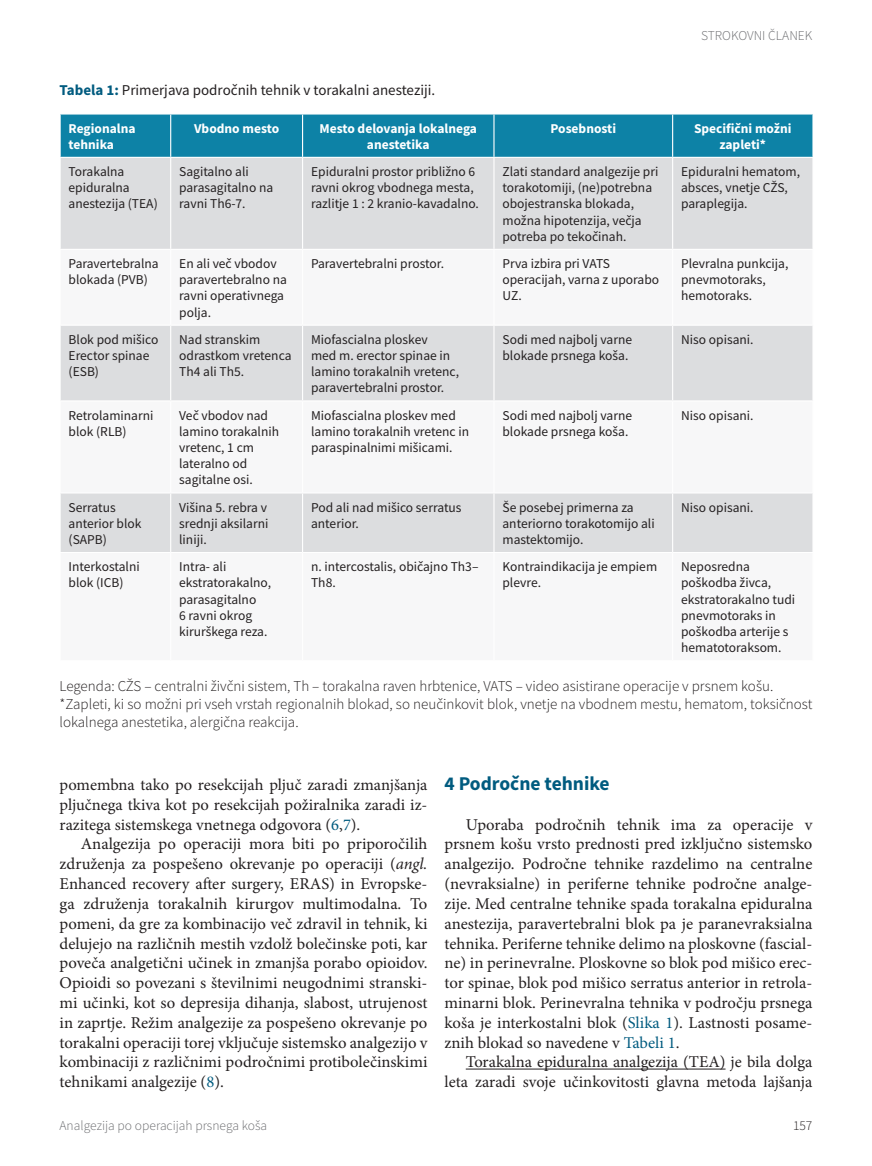
<style>
.page{position:relative;width:872px;height:1166px;background:#fff}
.page>*{position:absolute;margin:0;border:0;box-sizing:border-box;transform-origin:0 0}
.t1{font:700 19.5px "Source Sans Pro";color:#005b7f}
.t2{font:16.5px/19.8px "Minion Pro";color:#231f20;text-align:justify}
.t3{font:300 15px/18px "Source Sans Pro";color:#231f20}
.t4{font:15px "Source Sans Pro";color:#231f20}
.t5{font:13.5px/16.2px "Source Sans Pro";color:#231f20}
.t6{font:700 13.5px/16.2px "Source Sans Pro";color:#fff;text-align:center}
.t7{font:300 13.5px "Source Sans Pro";color:#6c6d70}
.t8{font:300 13.5px "Source Sans Pro";color:#231f20}
.s1{font-weight:700;color:#005b7f}
.s2{color:#005b7f}
.s3{font-style:italic}
</style>
<div class="page">
<hr style="left:466px;top:1068px;width:259px;height:1px;background:#231f20">
<div style="left:61px;top:114px;width:751px;height:43px;background:#0d82a6"></div>
<div style="left:61px;top:158px;width:751px;height:91px;background:#dcdddf"></div>
<svg style="left:61px;top:326px;width:751px;height:226px;fill:#dcdddf"></svg>
<hr style="left:170px;top:114px;width:1px;height:43px;background:#fff">
<hr style="left:302px;top:114px;width:1px;height:43px;background:#fff">
<hr style="left:493px;top:114px;width:1px;height:43px;background:#fff">
<hr style="left:672px;top:114px;width:1px;height:43px;background:#fff">
<hr style="left:170px;top:158px;width:1px;height:91px;background:#fff">
<hr style="left:302px;top:158px;width:1px;height:91px;background:#fff">
<hr style="left:493px;top:158px;width:1px;height:91px;background:#fff">
<hr style="left:672px;top:158px;width:1px;height:91px;background:#fff">
<hr style="left:170px;top:325px;width:1px;height:75px;background:#fff">
<hr style="left:302px;top:325px;width:1px;height:75px;background:#fff">
<hr style="left:493px;top:325px;width:1px;height:75px;background:#fff">
<hr style="left:672px;top:325px;width:1px;height:75px;background:#fff">
<hr style="left:170px;top:401px;width:1px;height:91px;background:#fff">
<hr style="left:302px;top:401px;width:1px;height:91px;background:#fff">
<hr style="left:493px;top:401px;width:1px;height:91px;background:#fff">
<hr style="left:672px;top:401px;width:1px;height:91px;background:#fff">
<hr style="left:170px;top:493px;width:1px;height:59px;background:#fff">
<hr style="left:302px;top:493px;width:1px;height:59px;background:#fff">
<hr style="left:493px;top:493px;width:1px;height:59px;background:#fff">
<hr style="left:672px;top:493px;width:1px;height:59px;background:#fff">
<hr style="left:60px;top:400px;width:111px;height:1px;background:#fff">
<hr style="left:171px;top:400px;width:131px;height:1px;background:#fff">
<hr style="left:302px;top:400px;width:192px;height:1px;background:#fff">
<hr style="left:494px;top:400px;width:178px;height:1px;background:#fff">
<hr style="left:672px;top:400px;width:141px;height:1px;background:#fff">
<hr style="left:60px;top:492px;width:111px;height:1px;background:#fff">
<hr style="left:171px;top:492px;width:131px;height:1px;background:#fff">
<hr style="left:302px;top:492px;width:192px;height:1px;background:#fff">
<hr style="left:494px;top:492px;width:178px;height:1px;background:#fff">
<hr style="left:672px;top:492px;width:141px;height:1px;background:#fff">
<p class="t4" style="left:60px;top:81px;width:377px"><span class="s1">Tabela 1:</span> Primerjava področnih tehnik v torakalni anesteziji.</p>
<p class="t7" style="left:701px;top:27px;width:113px">STROKOVNI ČLANEK</p>
<p class="t6" style="left:69px;top:120px;width:68px;text-align:left">Regionalna tehnika</p>
<p class="t6" style="left:194px;top:120px;width:87px">Vbodno mesto</p>
<p class="t6" style="left:319px;top:120px;width:159px">Mesto delovanja lokalnega anestetika</p>
<p class="t6" style="left:550px;top:120px;width:67px">Posebnosti</p>
<p class="t6" style="left:694px;top:120px;width:99px">Specifični možni zapleti*</p>
<p class="t5" style="left:69px;top:163px;width:91px">Torakalna epiduralna anestezija (TEA)</p>
<p class="t5" style="left:179px;top:163px;width:95px">Sagitalno ali parasagitalno na ravni Th6-7.</p>
<p class="t5" style="left:311px;top:163px;width:169px">Epiduralni prostor približno 6 ravni okrog vbodnega mesta, razlitje 1 : 2 kranio-kavadalno.</p>
<p class="t5" style="left:502px;top:163px;width:157px">Zlati standard analgezije pri torakotomiji, (ne)potrebna obojestranska blokada, možna hipotenzija, večja potreba po tekočinah.</p>
<p class="t5" style="left:681px;top:163px;width:120px">Epiduralni hematom, absces, vnetje CŽS, paraplegija.</p>
<p class="t5" style="left:69px;top:255px;width:91px">Paravertebralna blokada (PVB)</p>
<p class="t5" style="left:179px;top:255px;width:109px">En ali več vbodov paravertebralno na ravni operativnega polja.</p>
<p class="t5" style="left:311px;top:255px;width:134px">Paravertebralni prostor.</p>
<p class="t5" style="left:502px;top:255px;width:158px">Prva izbira pri VATS operacijah, varna z uporabo<br>UZ.</p>
<p class="t5" style="left:681px;top:255px;width:109px">Plevralna punkcija, pnevmotoraks, hemotoraks.</p>
<p class="t5" style="left:69px;top:331px;width:91px">Blok pod mišico<br>Erector spinae (ESB)</p>
<p class="t5" style="left:179px;top:331px;width:114px">Nad stranskim odrastkom vretenca<br>Th4 ali Th5.</p>
<p class="t5" style="left:311px;top:331px;width:149px">Miofascialna ploskev<br>med m. erector spinae in lamino torakalnih vretenc, paravertebralni prostor.</p>
<p class="t5" style="left:502px;top:331px;width:131px">Sodi med najbolj varne blokade prsnega koša.</p>
<p class="t5" style="left:681px;top:331px;width:74px">Niso opisani.</p>
<p class="t5" style="left:69px;top:407px;width:86px">Retrolaminarni blok (RLB)</p>
<p class="t5" style="left:179px;top:407px;width:101px">Več vbodov nad lamino torakalnih vretenc, 1 cm lateralno od sagitalne osi.</p>
<p class="t5" style="left:311px;top:407px;width:159px">Miofascialna ploskev med lamino torakalnih vretenc in paraspinalnimi mišicami.</p>
<p class="t5" style="left:502px;top:407px;width:131px">Sodi med najbolj varne blokade prsnega koša.</p>
<p class="t5" style="left:681px;top:407px;width:74px">Niso opisani.</p>
<p class="t5" style="left:69px;top:499px;width:74px">Serratus anterior blok (SAPB)</p>
<p class="t5" style="left:179px;top:499px;width:91px;text-align:justify">Višina 5. rebra v srednji aksilarni liniji.</p>
<p class="t5" style="left:311px;top:499px;width:152px">Pod ali nad mišico serratus anterior.</p>
<p class="t5" style="left:502px;top:499px;width:154px">Še posebej primerna za anteriorno torakotomijo ali mastektomijo.</p>
<p class="t5" style="left:681px;top:499px;width:74px">Niso opisani.</p>
<p class="t5" style="left:69px;top:558px;width:73px">Interkostalni blok (ICB)</p>
<p class="t5" style="left:179px;top:558px;width:93px">Intra- ali ekstratorakalno, parasagitalno<br>6 ravni okrog kirurškega reza.</p>
<p class="t5" style="left:311px;top:558px;width:169px">n. intercostalis, običajno Th3–<br>Th8.</p>
<p class="t5" style="left:502px;top:558px;width:156px">Kontraindikacija je empiem plevre.</p>
<p class="t5" style="left:681px;top:558px;width:116px">Neposredna poškodba živca, ekstratorakalno tudi pnevmotoraks in poškodba arterije s hematotoraksom.</p>
<p class="t3" style="left:60px;top:676px;width:754px">Legenda: CŽS – centralni živčni sistem, Th – torakalna raven hrbtenice, VATS – video asistirane operacije v prsnem košu. *Zapleti, ki so možni pri vseh vrstah regionalnih blokad, so neučinkovit blok, vnetje na vbodnem mestu, hematom, toksičnost lokalnega anestetika, alergična reakcija.</p>
<p class="t2" style="left:60px;top:774px;width:369px">pomembna tako po resekcijah pljuč zaradi zmanjšanja pljučnega tkiva kot po resekcijah požiralnika zaradi iz&shy;razitega sistemskega vnetnega odgovora (<span class="s2">6</span>,<span class="s2">7</span>).</p>
<p class="t2" style="left:60px;top:834px;width:369px;text-indent:21px">Analgezija po operaciji mora biti po priporočilih združenja za pospešeno okrevanje po operaciji (<span class="s3">angl.<br></span>Enhanced recovery after surgery, ERAS) in Evropske&shy;ga združenja torakalnih kirurgov multimodalna. To pomeni, da gre za kombinacijo več zdravil in tehnik, ki delujejo na različnih mestih vzdolž bolečinske poti, kar poveča analgetični učinek in zmanjša porabo opioidov.<br>Opioidi so povezani s številnimi neugodnimi stranski&shy;mi učinki, kot so depresija dihanja, slabost, utrujenost in zaprtje. Režim analgezije za pospešeno okrevanje po torakalni operaciji torej vključuje sistemsko analgezijo v kombinaciji z različnimi področnimi protibolečinskimi tehnikami analgezije (<span class="s2">8</span>).</p>
<p class="t7" style="left:60px;top:1116px;width:209px">Analgezija po operacijah prsnega koša</p>
<p class="t1" style="left:444px;top:770px;width:167px">4 Področne tehnike</p>
<p class="t2" style="left:444px;top:814px;width:369px;text-indent:21px">Uporaba področnih tehnik ima za operacije v prsnem košu vrsto prednosti pred izključno sistemsko analgezijo. Področne tehnike razdelimo na centralne (nevraksialne) in periferne tehnike področne analge&shy;zije. Med centralne tehnike spada torakalna epiduralna anestezija, paravertebralni blok pa je paranevraksialna tehnika. Periferne tehnike delimo na ploskovne (fascial&shy;ne) in perinevralne. Ploskovne so blok pod mišico erec&shy;tor spinae, blok pod mišico serratus anterior in retrola&shy;minarni blok. Perinevralna tehnika v področju prsnega koša je interkostalni blok (<span class="s2">Slika 1</span>). Lastnosti posame&shy;znih blokad so navedene v <span class="s2">Tabeli 1</span>.</p>
<p class="t2" style="left:444px;top:1051px;width:369px;text-align:right">Torakalna epiduralna analgezija (TEA) je bila dolga leta zaradi svoje učinkovitosti glavna metoda lajšanja</p>
<p class="t8" style="left:793px;top:1116px;width:21px">157</p>
</div>
